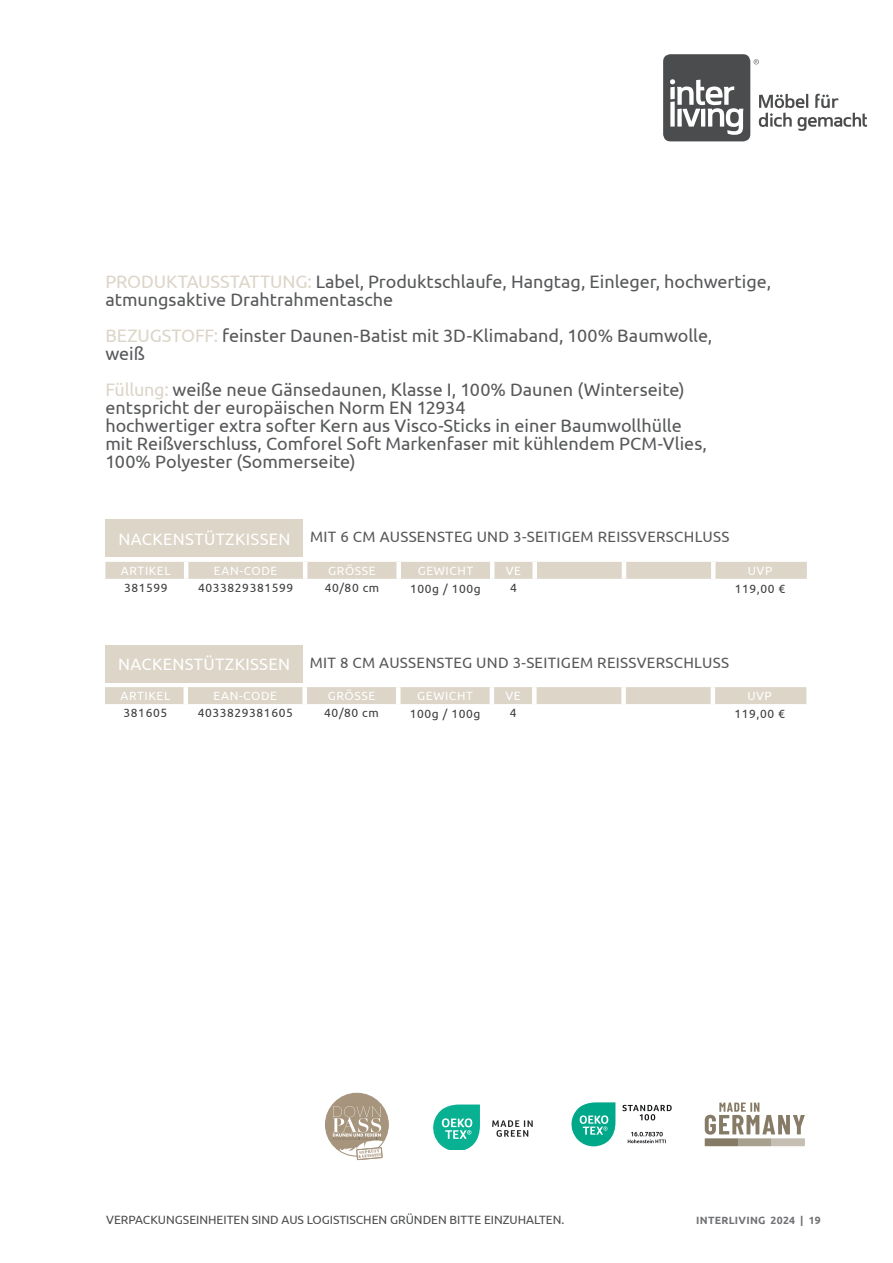
<style>
.page{position:relative;width:893px;height:1263px;background:#fff}
.page>*{position:absolute;margin:0;border:0;box-sizing:border-box;transform-origin:0 0}
.t1{font:18px/18px "Ubuntu";color:#57585a}
.t2{font:16.5px "Ubuntu";letter-spacing:.02em;color:#fff}
.t3{font:15px "Ubuntu";letter-spacing:.02em;color:#57585a}
.t4{font:12px "Ubuntu";letter-spacing:.05em;color:#3e3e3f}
.t5{font:12px "Ubuntu";letter-spacing:.05em;color:#fff}
.t6{font:12px "Ubuntu";color:#4b4c4d}
.t7{font:700 10.5px "Ubuntu";letter-spacing:.025em;color:#717275}
.s1{color:#dcd5c8}
</style>
<div class="page">
<svg style="left:571px;top:1102px;width:44px;height:44px"></svg>
<svg style="left:622px;top:1105px;width:50px;height:15px"></svg>
<svg style="left:628px;top:1132px;width:38px;height:11px"></svg>
<svg style="left:705px;top:1103px;width:100px;height:43px"></svg>
<svg style="left:433px;top:1105px;width:47px;height:44px"></svg>
<svg style="left:492px;top:1120px;width:41px;height:17px"></svg>
<div style="left:325px;top:1093px;width:63px;height:63px;background:#a6947c;border-radius:50%"></div>
<div style="left:325px;top:1093px;width:63px;height:63px;border:1px solid #a6947c;border-radius:50%"></div>
<svg style="left:333px;top:1106px;width:50px;height:54px"></svg>
<div style="left:105px;top:519px;width:198px;height:38px;background:#dcd5c8"></div>
<svg style="left:105px;top:562px;width:702px;height:17px;background:#dcd5c8"></svg>
<hr style="left:184px;top:562px;width:4px;height:17px;background:#fff">
<hr style="left:303px;top:562px;width:4px;height:17px;background:#fff">
<div style="left:396px;top:562px;width:5px;height:17px;background:#fff"></div>
<hr style="left:490px;top:562px;width:4px;height:17px;background:#fff">
<div style="left:532px;top:562px;width:5px;height:17px;background:#fff"></div>
<hr style="left:622px;top:562px;width:4px;height:17px;background:#fff">
<hr style="left:711px;top:562px;width:4px;height:18px;background:#fff">
<div style="left:105px;top:645px;width:198px;height:38px;background:#dcd5c8"></div>
<div style="left:105px;top:687px;width:701px;height:17px;background:#dcd5c8"></div>
<div style="left:183px;top:687px;width:5px;height:17px;background:#fff"></div>
<div style="left:302px;top:687px;width:5px;height:17px;background:#fff"></div>
<hr style="left:396px;top:687px;width:4px;height:17px;background:#fff">
<div style="left:489px;top:687px;width:5px;height:17px;background:#fff"></div>
<hr style="left:532px;top:687px;width:4px;height:17px;background:#fff">
<div style="left:621px;top:687px;width:5px;height:17px;background:#fff"></div>
<hr style="left:711px;top:687px;width:4px;height:18px;background:#fff">
<div style="left:663px;top:54px;width:87px;height:87px;background:#4b4c4d;border-radius:7px"></div>
<svg style="left:670px;top:79px;width:73px;height:56px"></svg>
<svg style="left:759px;top:94px;width:108px;height:37px"></svg>
<svg style="left:754px;top:59px;width:5px;height:5px"></svg>
<p class="t1" style="left:105px;top:272px;width:667px"><span class="s1">PRODUKTAUSSTATTUNG:</span> Label, Produktschlaufe, Hangtag, Einleger, hochwertige, atmungsaktive Drahtrahmentasche</p>
<p class="t1" style="left:105px;top:326px;width:608px"><span class="s1">BEZUGSTOFF:</span> feinster Daunen-Batist mit 3D-Klimaband, 100% Baumwolle, weiß</p>
<p class="t1" style="left:105px;top:380px;width:603px"><span class="s1">Füllung:</span> weiße neue Gänsedaunen, Klasse I, 100% Daunen (Winterseite) entspricht der europäischen Norm EN 12934<br>hochwertiger extra softer Kern aus Visco-Sticks in einer Baumwollhülle mit Reißverschluss, Comforel Soft Markenfaser mit kühlendem PCM-Vlies, 100% Polyester (Sommerseite)</p>
<p class="t2" style="left:119px;top:529px;width:173px">NACKENSTÜTZKISSEN</p>
<p class="t5" style="left:121px;top:564px;width:51px">ARTIKEL</p>
<p class="t5" style="left:214px;top:564px;width:65px">EAN-CODE</p>
<p class="t5" style="left:328px;top:564px;width:49px">GRÖSSE</p>
<p class="t5" style="left:418px;top:564px;width:57px">GEWICHT</p>
<p class="t5" style="left:506px;top:564px;width:17px">VE</p>
<p class="t5" style="left:748px;top:564px;width:26px">UVP</p>
<p class="t4" style="left:124px;top:580px;width:45px">381599</p>
<p class="t4" style="left:198px;top:580px;width:97px">4033829381599</p>
<p class="t4" style="left:325px;top:580px;width:56px">40/80 cm</p>
<p class="t4" style="left:410px;top:582px;width:72px">100g / 100g</p>
<p class="t4" style="left:510px;top:580px;width:8px">4</p>
<p class="t4" style="left:735px;top:582px;width:52px">119,00 €</p>
<p class="t3" style="left:310px;top:528px;width:421px">MIT 6 CM AUSSENSTEG UND 3-SEITIGEM REISSVERSCHLUSS</p>
<p class="t2" style="left:118px;top:655px;width:173px">NACKENSTÜTZKISSEN</p>
<p class="t5" style="left:120px;top:689px;width:51px">ARTIKEL</p>
<p class="t5" style="left:214px;top:689px;width:65px">EAN-CODE</p>
<p class="t5" style="left:328px;top:689px;width:49px">GRÖSSE</p>
<p class="t5" style="left:417px;top:689px;width:57px">GEWICHT</p>
<p class="t5" style="left:505px;top:689px;width:17px">VE</p>
<p class="t5" style="left:747px;top:689px;width:26px">UVP</p>
<p class="t4" style="left:124px;top:706px;width:45px">381605</p>
<p class="t4" style="left:198px;top:706px;width:97px">4033829381605</p>
<p class="t4" style="left:324px;top:706px;width:56px">40/80 cm</p>
<p class="t4" style="left:410px;top:707px;width:72px">100g / 100g</p>
<p class="t4" style="left:510px;top:706px;width:8px">4</p>
<p class="t4" style="left:734px;top:707px;width:52px">119,00 €</p>
<p class="t3" style="left:310px;top:654px;width:421px">MIT 8 CM AUSSENSTEG UND 3-SEITIGEM REISSVERSCHLUSS</p>
<p class="t6" style="left:106px;top:1213px;width:459px">VERPACKUNGSEINHEITEN SIND AUS LOGISTISCHEN GRÜNDEN BITTE EINZUHALTEN.</p>
<p class="t7" style="left:696px;top:1214px;width:126px">INTERLIVING 2024 | 19</p>
</div>
